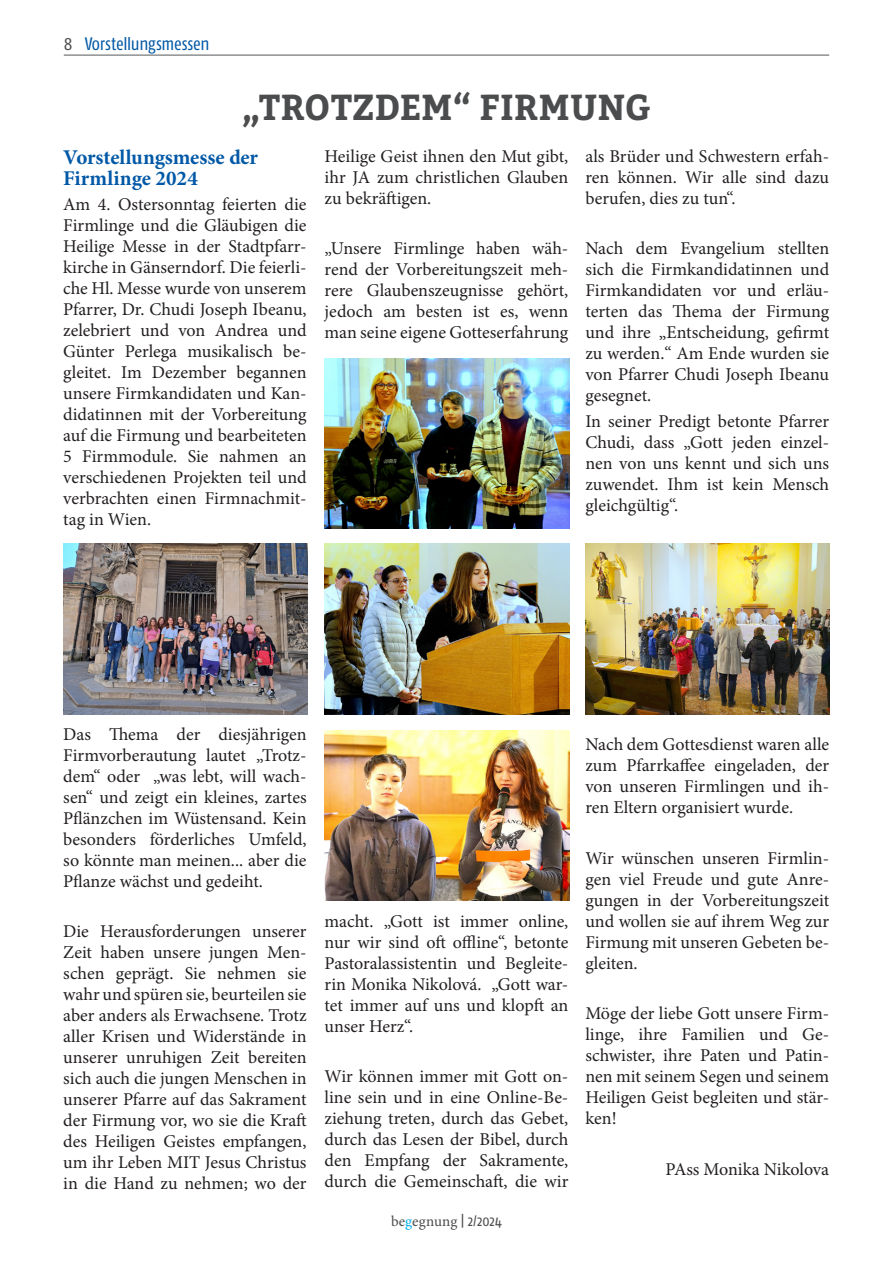
<style>
.page{position:relative;width:893px;height:1263px;background:#fff}
.page>*{position:absolute;margin:0;border:0;box-sizing:border-box;transform-origin:0 0}
.Hauptüberschrift{font:700 36px "Bitter";letter-spacing:.015em;color:#4b4c4d}
.Lesetext{font:700 21px/21px "Minion Pro";letter-spacing:-.005em;color:#0158a6}
.Lesetext-2{font:18px/21px "Minion Pro";color:#231f20;text-align:justify}
.t1{font:18px "Fago Co";letter-spacing:-.015em;color:#0158a6}
.t2{font:18px "Fago Co";color:#4b4c4d}
.t3{font:15px "Minion Pro";letter-spacing:.005em;color:#4b4c4d}
.s1{color:#00aeef}
.s2{font-family:"Fago Co"}
</style>
<div class="page">
<hr style="left:64px;top:55px;width:765px;height:1px;background:#57585a">
<img style="left:63px;top:544px;width:245px;height:170px">
<img style="left:585px;top:544px;width:245px;height:170px">
<img style="left:325px;top:358px;width:244px;height:170px">
<img style="left:325px;top:544px;width:244px;height:170px">
<img style="left:325px;top:730px;width:244px;height:170px">
<p class="t2" style="left:64px;top:34px;width:10px">8</p>
<p class="t1" style="left:85px;top:34px;width:126px">Vorstellungsmessen</p>
<p class="Hauptüberschrift" style="left:241px;top:85px;width:411px">„TROTZDEM“ FIRMUNG</p>
<p class="Lesetext" style="left:63px;top:147px;width:196px">Vorstellungsmesse der<br>Firmlinge 2024</p>
<p class="Lesetext-2" style="left:63px;top:194px;width:245px">Am 4. Ostersonntag feierten die Firmlinge und die Gläubigen die Heilige Messe in der Stadtpfarr&shy;kirche in Gänserndorf. Die feierli&shy;che Hl. Messe wurde von unserem Pfarrer, Dr. Chudi Joseph Ibeanu, zelebriert und von Andrea und Günter Perlega musikalisch be&shy;gleitet. Im Dezember begannen unsere Firmkandidaten und Kan&shy;didatinnen mit der Vorbereitung auf die Firmung und bearbeiteten 5 Firmmodule. Sie nahmen an verschiedenen Projekten teil und verbrachten einen Firmnachmit&shy;tag in Wien.</p>
<p class="Lesetext-2" style="left:325px;top:146px;width:245px">Heilige Geist ihnen den Mut gibt, ihr JA zum christlichen Glauben zu bekräftigen.</p>
<p class="Lesetext-2" style="left:325px;top:238px;width:245px">„Unsere Firmlinge haben wäh&shy;rend der Vorbereitungszeit meh&shy;rere Glaubenszeugnisse gehört, jedoch am besten ist es, wenn man seine eigene Gotteserfahrung</p>
<p class="Lesetext-2" style="left:585px;top:146px;width:245px">als Brüder und Schwestern erfah&shy;ren können. Wir alle sind dazu berufen, dies zu tun“.</p>
<p class="Lesetext-2" style="left:585px;top:238px;width:245px">Nach dem Evangelium stellten sich die Firmkandidatinnen und Firmkandidaten vor und erläu&shy;terten das Thema der Firmung und ihre „Entscheidung, gefirmt zu werden.“ Am Ende wurden sie von Pfarrer Chudi Joseph Ibeanu gesegnet.</p>
<p class="Lesetext-2" style="left:585px;top:411px;width:245px">In seiner Predigt betonte Pfarrer Chudi, dass „Gott jeden einzel&shy;nen von uns kennt und sich uns zuwendet. Ihm ist kein Mensch gleichgültig“.</p>
<p class="Lesetext-2" style="left:63px;top:723px;width:245px">Das Thema der diesjährigen Firmvorberautung lautet „Trotz&shy;dem“ oder „was lebt, will wach&shy;sen“ und zeigt ein kleines, zartes Pflänzchen im Wüstensand. Kein besonders förderliches Umfeld, so könnte man meinen... aber die Pflanze wächst und gedeiht.</p>
<p class="Lesetext-2" style="left:63px;top:921px;width:245px">Die Herausforderungen unserer Zeit haben unsere jungen Men&shy;schen geprägt. Sie nehmen sie wahr und spüren sie, beurteilen sie aber anders als Erwachsene. Trotz aller Krisen und Widerstände in unserer unruhigen Zeit bereiten sich auch die jungen Menschen in unserer Pfarre auf das Sakrament der Firmung vor, wo sie die Kraft des Heiligen Geistes empfangen, um ihr Leben MIT Jesus Christus in die Hand zu nehmen; wo der</p>
<p class="Lesetext-2" style="left:325px;top:910px;width:245px">macht. „Gott ist immer online, nur wir sind oft offline“, betonte Pastoralassistentin und Begleite&shy;rin Monika Nikolová. „Gott war&shy;tet immer auf uns und klopft an unser Herz“.</p>
<p class="Lesetext-2" style="left:325px;top:1066px;width:245px">Wir können immer mit Gott on&shy;line sein und in eine Online-Be&shy;ziehung treten, durch das Gebet, durch das Lesen der Bibel, durch den Empfang der Sakramente, durch die Gemeinschaft, die wir</p>
<p class="t3" style="left:391px;top:1211px;width:112px">be<span class="s1">g</span>egnung <span class="s2">| 2/2024</span></p>
<p class="Lesetext-2" style="left:585px;top:734px;width:245px">Nach dem Gottesdienst waren alle zum Pfarrkaffee eingeladen, der von unseren Firmlingen und ih&shy;ren Eltern organisiert wurde.</p>
<p class="Lesetext-2" style="left:585px;top:848px;width:245px">Wir wünschen unseren Firmlin&shy;gen viel Freude und gute Anre&shy;gungen in der Vorbereitungszeit und wollen sie auf ihrem Weg zur Firmung mit unseren Gebeten be&shy;gleiten.</p>
<p class="Lesetext-2" style="left:585px;top:1003px;width:245px">Möge der liebe Gott unsere Firm&shy;linge, ihre Familien und Ge&shy;schwister, ihre Paten und Patin&shy;nen mit seinem Segen und seinem Heiligen Geist begleiten und stär&shy;ken!</p>
<p class="Lesetext-2" style="left:666px;top:1159px;width:165px">PAss Monika Nikolova</p>
</div>
